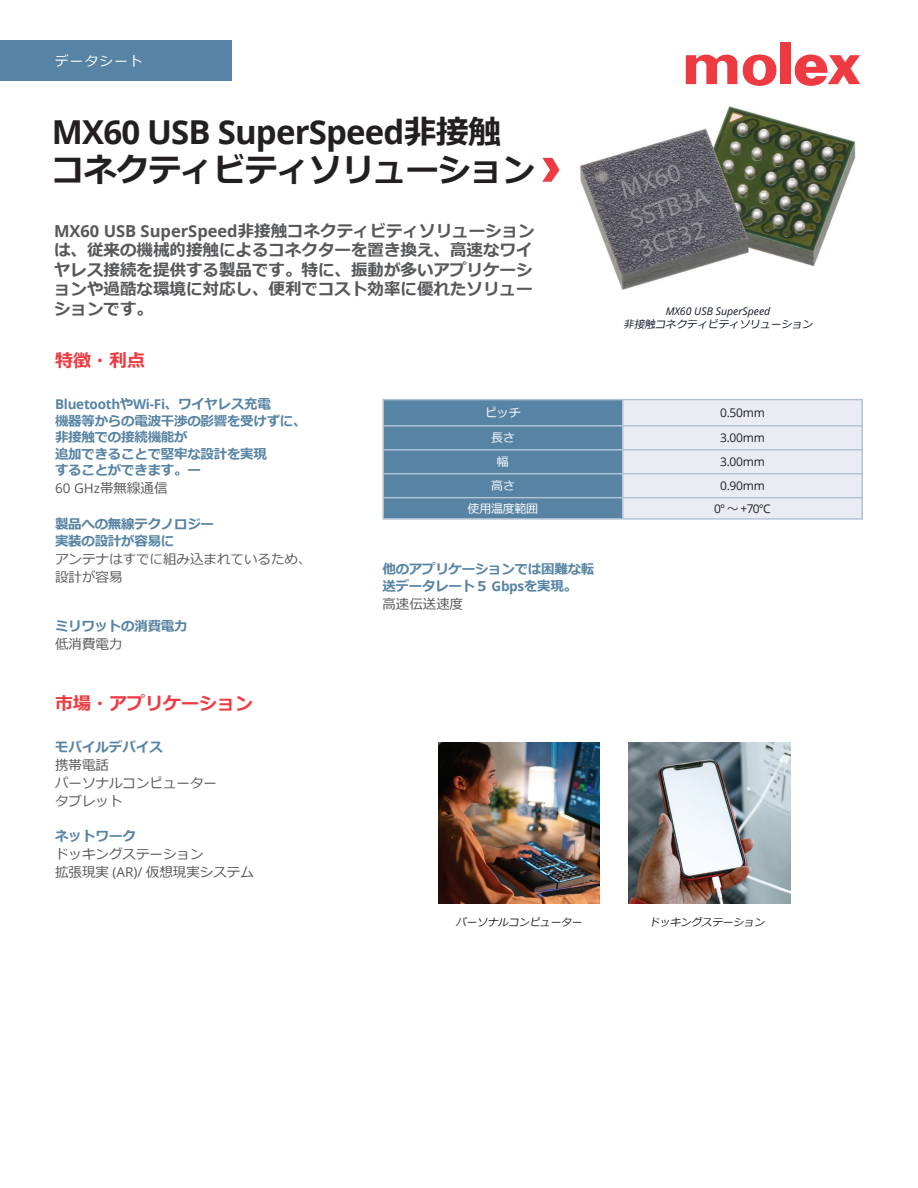
<style>
.page{position:relative;width:918px;height:1188px;background:#fff}
.page>*{position:absolute;margin:0;border:0;box-sizing:border-box;transform-origin:0 0}
.t1{font:700 33px "Open Sans";letter-spacing:-.025em;color:#231f20}
.t2{font:700 33px "Meiryo";letter-spacing:-.025em;color:#231f20}
.t3{font:700 18px "Meiryo";color:#ee3a41}
.t4{font:700 16.5px/19.5px "Meiryo";color:#57585a}
.t5{font:700 13.5px/16.5px "Meiryo";letter-spacing:-.02em;color:#5784a4}
.t6{font:13.5px/18px "Meiryo";color:#57585a}
.t7{font:700 13.5px "Open Sans";letter-spacing:-.02em;color:#5784a4}
.t8{font:13.5px "Open Sans";color:#57585a}
.t9{font:700 13.5px "Meiryo";color:#5784a4}
.t10{font:13.5px "Meiryo";letter-spacing:.1em;color:#fff}
.t11{font:12px "Open Sans";letter-spacing:-.02em;color:#231f20}
.t12{font:12px "Meiryo";letter-spacing:-.02em;color:#fff}
.t13{font:italic 10.5px "Meiryo";color:#231f20}
.t14{font:italic 10.5px "Meiryo";color:#0e1327}
.t15{font:italic 10.5px "Open Sans";color:#0e1327}
.s1{font-family:"Meiryo"}
.s2{font-family:"Open Sans"}
</style>
<div class="page">
<div style="left:0;top:40px;width:231px;height:41px;background:#5784a4"></div>
<div style="left:780px;top:43px;width:10px;height:41px;background:#ee3a41"></div>
<svg style="left:743px;top:55px;width:33px;height:31px"></svg>
<svg style="left:686px;top:54px;width:51px;height:30px"></svg>
<svg style="left:795px;top:55px;width:65px;height:31px"></svg>
<img style="left:580px;top:106px;width:276px;height:184px">
<svg style="left:542px;top:158px;width:17px;height:24px"></svg>
<img style="left:438px;top:742px;width:162px;height:162px">
<img style="left:629px;top:742px;width:161px;height:162px">
<hr style="left:382px;top:400px;width:2px;height:25px;background:#b2c2d5">
<hr style="left:382px;top:399px;width:241px;height:1px;background:#b2c2d5">
<hr style="left:382px;top:427px;width:2px;height:22px;background:#b2c2d5">
<hr style="left:382px;top:451px;width:2px;height:22px;background:#b2c2d5">
<hr style="left:382px;top:474px;width:2px;height:23px;background:#b2c2d5">
<hr style="left:382px;top:498px;width:2px;height:20px;background:#b2c2d5">
<hr style="left:623px;top:399px;width:240px;height:1px;background:#b2c2d5">
<hr style="left:382px;top:425px;width:241px;height:2px;background:#b2c2d5">
<hr style="left:861px;top:400px;width:2px;height:25px;background:#b2c2d5">
<hr style="left:861px;top:427px;width:2px;height:22px;background:#b2c2d5">
<hr style="left:861px;top:451px;width:2px;height:22px;background:#b2c2d5">
<hr style="left:861px;top:474px;width:2px;height:23px;background:#b2c2d5">
<svg style="left:383px;top:400px;width:479px;height:118px;background:#a0b8cb"></svg>
<hr style="left:861px;top:498px;width:2px;height:20px;background:#b2c2d5">
<hr style="left:623px;top:425px;width:240px;height:2px;background:#b2c2d5">
<hr style="left:382px;top:449px;width:241px;height:2px;background:#b2c2d5">
<hr style="left:623px;top:449px;width:240px;height:2px;background:#b2c2d5">
<hr style="left:382px;top:473px;width:241px;height:1px;background:#b2c2d5">
<hr style="left:623px;top:473px;width:240px;height:1px;background:#b2c2d5">
<hr style="left:382px;top:497px;width:241px;height:1px;background:#b2c2d5">
<hr style="left:623px;top:497px;width:240px;height:1px;background:#b2c2d5">
<hr style="left:382px;top:518px;width:241px;height:2px;background:#b2c2d5">
<hr style="left:623px;top:518px;width:240px;height:2px;background:#b2c2d5">
<p class="t10" style="left:55px;top:52px;width:89px">データシート</p>
<h1 class="t1" style="left:52px;top:109px;width:451px">MX60 USB SuperSpeed<span class="s1">非接触</span></h1>
<h1 class="t2" style="left:52px;top:146px;width:485px">コネクティビティソリューション</h1>
<p class="t4" style="left:54px;top:222px;width:482px"><span class="s2">MX60 USB SuperSpeed</span>非接触コネクティビティソリューションは、従来の機械的接触によるコネクターを置き換え、高速なワイヤレス接続を提供する製品です。特に、振動が多いアプリケーションや過酷な環境に対応し、便利でコスト効率に優れたソリューションです。</p>
<p class="t15" style="left:666px;top:304px;width:106px">MX60 USB SuperSpeed</p>
<p class="t14" style="left:624px;top:317px;width:193px">非接触コネクティビティソリューション</p>
<p class="t3" style="left:55px;top:348px;width:91px">特徴・利点</p>
<p class="t7" style="left:55px;top:395px;width:217px">Bluetooth<span class="s1">や</span>Wi-Fi<span class="s1">、ワイヤレス充電</span></p>
<p class="t5" style="left:55px;top:413px;width:253px">機器等からの電波干渉の影響を受けずに、非接触での接続機能が<br>追加できることで堅牢な設計を実現<br>することができます。ー</p>
<p class="t8" style="left:55px;top:479px;width:114px">60 GHz<span class="s1">帯無線通信</span></p>
<p class="t5" style="left:55px;top:517px;width:161px">製品への無線テクノロジー実装の設計が容易に</p>
<p class="t6" style="left:55px;top:551px;width:258px">アンテナはすでに組み込まれているため、設計が容易</p>
<p class="t5" style="left:382px;top:562px;width:213px">他のアプリケーションでは困難な転送データレート５ <span class="s2">Gbps</span>を実現。</p>
<p class="t6" style="left:382px;top:596px;width:82px">高速伝送速度</p>
<p class="t5" style="left:55px;top:619px;width:134px">ミリワットの消費電力</p>
<p class="t6" style="left:55px;top:636px;width:69px">低消費電力</p>
<p class="t12" style="left:485px;top:405px;width:37px">ピッチ</p>
<p class="t11" style="left:720px;top:405px;width:46px">0.50mm</p>
<p class="t12" style="left:491px;top:430px;width:25px">長さ</p>
<p class="t11" style="left:720px;top:430px;width:46px">3.00mm</p>
<p class="t12" style="left:497px;top:454px;width:13px">幅</p>
<p class="t11" style="left:720px;top:454px;width:46px">3.00mm</p>
<p class="t12" style="left:491px;top:478px;width:25px">高さ</p>
<p class="t11" style="left:720px;top:478px;width:46px">0.90mm</p>
<p class="t12" style="left:468px;top:500px;width:72px">使用温度範囲</p>
<p class="t11" style="left:714px;top:500px;width:58px">0° <span class="s1">～</span> +70°C</p>
<p class="t3" style="left:55px;top:691px;width:199px">市場・アプリケーション</p>
<p class="t9" style="left:55px;top:738px;width:109px">モバイルデバイス</p>
<p class="t6" style="left:55px;top:757px;width:163px">携帯電話<br>パーソナルコンピュータータブレット</p>
<p class="t5" style="left:55px;top:828px;width:82px">ネットワーク</p>
<p class="t6" style="left:55px;top:846px;width:200px">ドッキングステーション<br>拡張現実 <span class="s2">(AR)/</span> 仮想現実システム</p>
<p class="t13" style="left:456px;top:915px;width:130px">パーソナルコンピューター</p>
<p class="t13" style="left:649px;top:915px;width:119px">ドッキングステーション</p>
</div>
